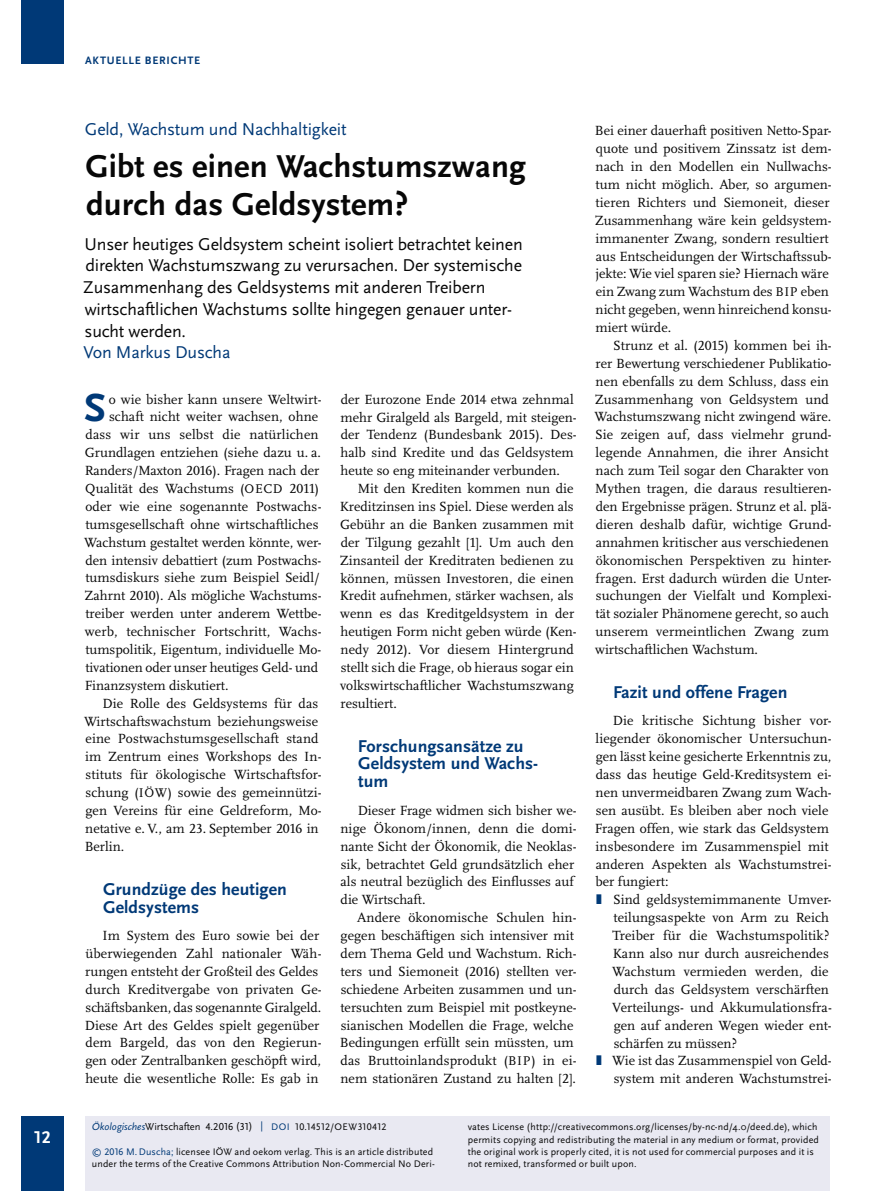
<style>
.page{position:relative;width:893px;height:1191px;background:#fff}
.page>*{position:absolute;margin:0;border:0;box-sizing:border-box;transform-origin:0 0}
.t1{font:700 40.95px "Scala Sans Pro";color:#003977}
.t2{font:700 33px/37.5px "Scala Sans Pro";letter-spacing:.005em;color:#070707}
.t3{font:17.85px/21.8px "Scala Sans Pro";letter-spacing:-.01em;color:#070707}
.t4{font:700 17.85px/17.9px "Scala Sans Pro";letter-spacing:.005em;color:#003977}
.t5{font:17.85px "Scala Sans Pro";letter-spacing:-.01em;color:#003977}
.t6{font:700 17.85px "Scala Sans Pro";color:#fff}
.t7{font:13.8px/17.9px "Scala Pro";letter-spacing:.005em;color:#070707}
.t8{font:700 11.25px "Scala Sans Pro";letter-spacing:.065em;color:#003977}
.t9{font:10.5px "Scala Sans Pro";color:#070707}
.t10{font:10.05px/12.3px "Scala Sans Pro";letter-spacing:.015em;color:#070707}
.t11{font:10.05px "Scala Sans Pro";letter-spacing:.04em;color:#070707}
.s1{font-size:13.2px}
.s2{font-style:italic;color:#003977}
.s3{color:#003977}
.s4{font-size:10.05px;color:#003977}
.s5{font-size:10.05px}
</style>
<div class="page">
<div style="left:21px;top:1116px;width:43px;height:74px;background:#003977"></div>
<div style="left:21px;top:0;width:43px;height:64px;background:#003977"></div>
<div style="left:85px;top:1116px;width:744px;height:74px;background:#e9e9f2"></div>
<p class="t6" style="left:34px;top:1130px;width:18px">12</p>
<p class="t8" style="left:85px;top:56px;width:117px">AKTUELLE BERICHTE</p>
<p class="t5" style="left:85px;top:123px;width:263px">Geld, Wachstum und Nachhaltigkeit</p>
<h2 class="t2" style="left:85px;top:150px;width:442px">Gibt es einen Wachstumszwang durch das Geldsystem?</h2>
<p class="t3" style="left:83px;top:234px;width:441px">Unser heutiges Geldsystem scheint isoliert betrachtet keinen direkten Wachstumszwang zu verursachen. Der systemische Zusammenhang des Geldsystems mit anderen Treibern wirtschaftlichen Wachstums sollte hingegen genauer unter&shy;sucht werden.</p>
<p class="t5" style="left:84px;top:346px;width:148px">Von Markus Duscha</p>
<h1 class="t1" style="left:84px;top:392px;width:23px">S</h1>
<p class="t7" style="left:109px;top:391px;width:214px">o wie bisher kann unsere Weltwirt-</p>
<p class="t7" style="left:109px;top:409px;width:211px">schaft nicht weiter wachsen, ohne</p>
<p class="t7" style="left:86px;top:427px;width:235px">dass wir uns selbst die natürlichen</p>
<p class="t7" style="left:85px;top:445px;width:238px">Grundlagen entziehen (siehe dazu u. a.</p>
<p class="t7" style="left:85px;top:462px;width:236px">Randers/Maxton 2016). Fragen nach der</p>
<p class="t7" style="left:85px;top:480px;width:236px">Qualität des Wachstums (<span class="s1">OECD</span> 2011)</p>
<p class="t7" style="left:85px;top:498px;width:237px">oder wie eine sogenannte Postwachs-</p>
<p class="t7" style="left:85px;top:516px;width:235px">tumsgesellschaft ohne wirtschaftliches</p>
<p class="t7" style="left:84px;top:534px;width:239px">Wachstum gestaltet werden könnte, wer-</p>
<p class="t7" style="left:85px;top:552px;width:237px">den intensiv debattiert (zum Postwachs-</p>
<p class="t7" style="left:85px;top:570px;width:236px">tumsdiskurs siehe zum Beispiel Seidl/</p>
<p class="t7" style="left:85px;top:588px;width:238px">Zahrnt 2010). Als mögliche Wachstums-</p>
<p class="t7" style="left:85px;top:605px;width:238px">treiber werden unter anderem Wettbe-</p>
<p class="t7" style="left:85px;top:623px;width:238px">werb, technischer Fortschritt, Wachs-</p>
<p class="t7" style="left:85px;top:641px;width:238px">tumspolitik, Eigentum, individuelle Mo-</p>
<p class="t7" style="left:85px;top:659px;width:234px">tivationen oder unser heutiges Geld- und</p>
<p class="t7" style="left:85px;top:677px;width:145px">Finanzsystem diskutiert.</p>
<p class="t7" style="left:103px;top:695px;width:217px">Die Rolle des Geldsystems für das</p>
<p class="t7" style="left:84px;top:713px;width:236px">Wirtschaftswachstum beziehungsweise</p>
<p class="t7" style="left:86px;top:731px;width:235px">eine Postwachstumsgesellschaft stand</p>
<p class="t7" style="left:85px;top:749px;width:238px">im Zentrum eines Workshops des In-</p>
<p class="t7" style="left:86px;top:766px;width:237px">stituts für ökologische Wirtschaftsfor-</p>
<p class="t7" style="left:86px;top:784px;width:237px">schung (<span class="s1">IÖW</span>) sowie des gemeinnützi-</p>
<p class="t7" style="left:85px;top:802px;width:237px">gen Vereins für eine Geldreform, Mo-</p>
<p class="t7" style="left:85px;top:820px;width:235px">netative e. V., am 23. September 2016 in</p>
<p class="t7" style="left:85px;top:838px;width:41px">Berlin.</p>
<p class="t4" style="left:103px;top:881px;width:185px">Grundzüge des heutigen<br>Geldsystems</p>
<p class="t7" style="left:85px;top:927px;width:238px;text-indent:18px">Im System des Euro sowie bei der überwiegenden Zahl nationaler Wäh&shy;rungen entsteht der Großteil des Geldes durch Kreditvergabe von privaten Ge&shy;schäftsbanken, das sogenannte Giralgeld.<br>Diese Art des Geldes spielt gegenüber dem Bargeld, das von den Regierun&shy;gen oder Zentralbanken geschöpft wird, heute die wesentliche Rolle: Es gab in</p>
<p class="t7" style="left:340px;top:391px;width:238px">der Eurozone Ende 2014 etwa zehnmal mehr Giralgeld als Bargeld, mit steigen&shy;der Tendenz (Bundesbank 2015). Des&shy;halb sind Kredite und das Geldsystem heute so eng miteinander verbunden.</p>
<p class="t7" style="left:340px;top:480px;width:238px;text-indent:18px">Mit den Krediten kommen nun die Kreditzinsen ins Spiel. Diese werden als Gebühr an die Banken zusammen mit der Tilgung gezahlt [1]. Um auch den Zinsanteil der Kreditraten bedienen zu können, müssen Investoren, die einen Kredit aufnehmen, stärker wachsen, als wenn es das Kreditgeldsystem in der heutigen Form nicht geben würde (Ken&shy;nedy 2012). Vor diesem Hintergrund stellt sich die Frage, ob hieraus sogar ein volkswirtschaftlicher Wachstumszwang resultiert.</p>
<p class="t4" style="left:358px;top:738px;width:182px">Forschungsansätze zu<br>Geldsystem und Wachs - tum</p>
<p class="t7" style="left:340px;top:802px;width:238px;text-indent:17px">Dieser Frage widmen sich bisher we&shy;nige Ökonom/innen, denn die domi&shy;nante Sicht der Ökonomik, die Neoklas&shy;sik, betrachtet Geld grundsätzlich eher als neutral bezüglich des Einflusses auf die Wirtschaft.</p>
<p class="t7" style="left:340px;top:909px;width:238px;text-indent:17px">Andere ökonomische Schulen hin&shy;gegen beschäftigen sich intensiver mit dem Thema Geld und Wachstum. Rich&shy;ters und Siemoneit (2016) stellten ver&shy;schiedene Arbeiten zusammen und un&shy;tersuchten zum Beispiel mit postkeyne&shy;sianischen Modellen die Frage, welche Bedingungen erfüllt sein müssten, um das Bruttoinlandsprodukt (<span class="s1">BIP</span>) in ei&shy;nem stationären Zustand zu halten [2].</p>
<p class="t7" style="left:595px;top:123px;width:238px">Bei einer dauerhaft positiven Netto-Spar&shy;quote und positivem Zinssatz ist dem&shy;nach in den Modellen ein Nullwachs&shy;tum nicht möglich. Aber, so argumen&shy;tieren Richters und Siemoneit, dieser Zusammenhang wäre kein geldsystem&shy;immanenter Zwang, sondern resultiert aus Entscheidungen der Wirtschaftssub&shy;jekte: Wie viel sparen sie? Hiernach wäre ein Zwang zum Wachstum des <span class="s1">BIP</span> eben nicht gegeben, wenn hinreichend konsu&shy;miert würde.</p>
<p class="t7" style="left:594px;top:337px;width:239px;text-indent:19px">Strunz et al. (2015) kommen bei ih&shy;rer Bewertung verschiedener Publikatio&shy;nen ebenfalls zu dem Schluss, dass ein Zusammenhang von Geldsystem und Wachstumszwang nicht zwingend wäre.<br>Sie zeigen auf, dass vielmehr grund&shy;legende Annahmen, die ihrer Ansicht nach zum Teil sogar den Charakter von Mythen tragen, die daraus resultieren&shy;den Ergebnisse prägen. Strunz et al. plä&shy;dieren deshalb dafür, wichtige Grund&shy;annahmen kritischer aus verschiedenen ökonomischen Perspektiven zu hinter&shy;fragen. Erst dadurch würden die Unter&shy;suchungen der Vielfalt und Komplexi&shy;tät sozialer Phänomene gerecht, so auch unserem vermeintlichen Zwang zum wirtschaftlichen Wachstum.</p>
<p class="t4" style="left:613px;top:685px;width:176px">Fazit und offene Fragen</p>
<p class="t7" style="left:595px;top:713px;width:238px;text-indent:18px">Die kritische Sichtung bisher vor&shy;liegender ökonomischer Untersuchun&shy;gen lässt keine gesicherte Erkenntnis zu, dass das heutige Geld-Kreditsystem ei&shy;nen unvermeidbaren Zwang zum Wach&shy;sen ausübt. Es bleiben aber noch viele Fragen offen, wie stark das Geldsystem insbesondere im Zusammenspiel mit anderen Aspekten als Wachstumstrei&shy;ber fungiert:</p>
<p class="t7" style="left:612px;top:892px;width:221px">Sind geldsystemimmanente Umver&shy;teilungsaspekte von Arm zu Reich Treiber für die Wachstumspolitik?<br>Kann also nur durch ausreichendes Wachstum vermieden werden, die durch das Geldsystem verschärften Verteilungs- und Akkumulationsfra&shy;gen auf anderen Wegen wieder ent&shy;schärfen zu müssen?<br>Wie ist das Zusammenspiel von Geld&shy;system mit anderen Wachstumstrei-</p>
<p class="t9" style="left:92px;top:1122px;width:296px"><span class="s2">Ökologisches</span>Wirtschaften 4.2016 (31) <span class="s3">|</span> <span class="s4">DOI</span> <span class="s5">10.14512/OEW310412</span></p>
<p class="t10" style="left:92px;top:1146px;width:345px"><span class="s3">© 2016 M. Duscha;</span> licensee IÖW and oekom verlag. This is an article dis tributed under the terms of the Creative Commons Attribution Non- Commercial No Deri-</p>
<p class="t10" style="left:468px;top:1121px;width:353px">vates License (http://creativecommons.org/licenses/by-nc-nd/4.0/deed.de), which permits copying and redistributing the material in any medium or format, provided the original work is properly cited, it is not used for commercial purposes and it is not remixed, transformed or built upon.</p>
<p class="t11" style="left:708px;top:1135px;width:123px"><span class="s3">DOI</span> 10.14512/OEW3104012</p>
</div>
